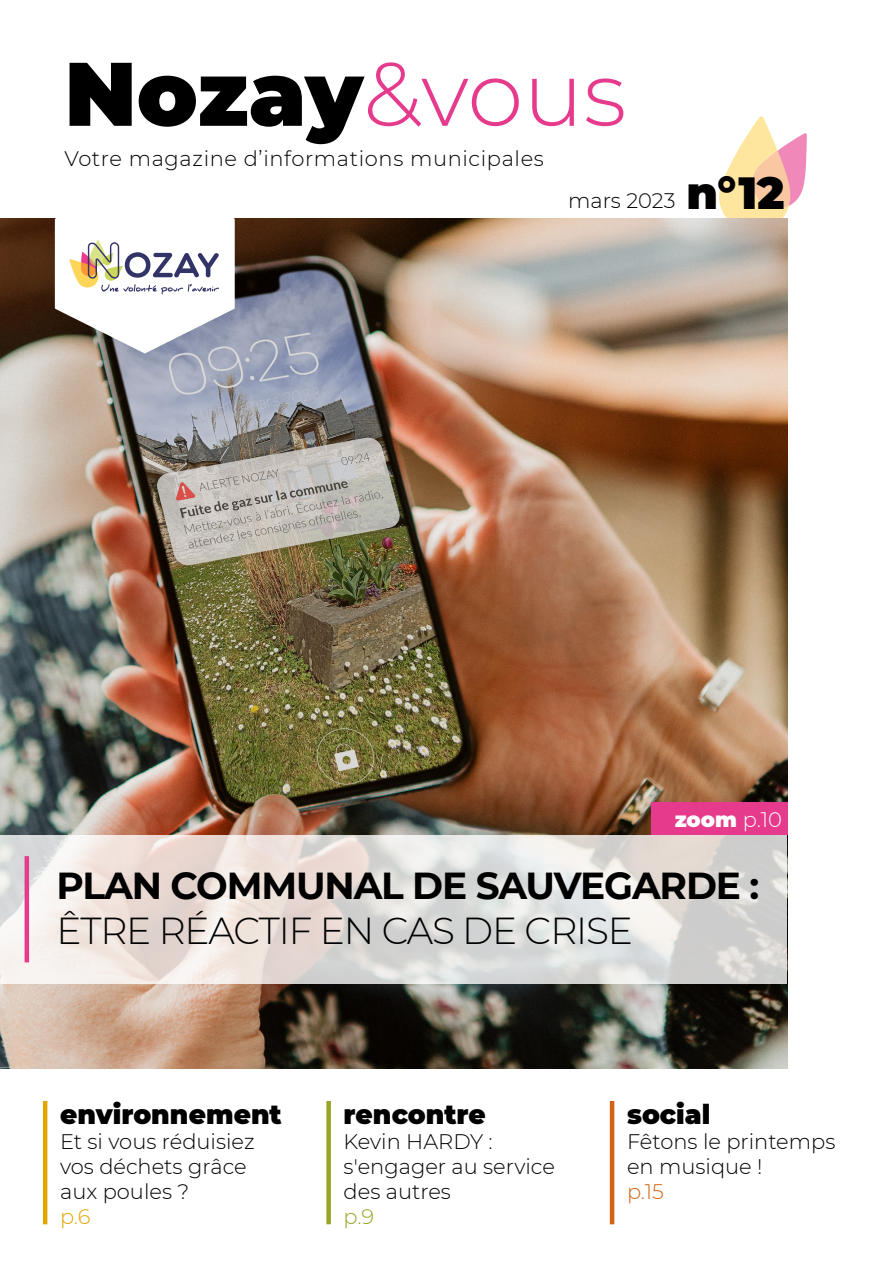
<style>
.page{position:relative;width:893px;height:1263px;background:#fff}
.page>*{position:absolute;margin:0;border:0;box-sizing:border-box;transform-origin:0 0}
.t1{font:900 90px "Montserrat";letter-spacing:-.005em;color:#000}
.t2{font:700 37.5px "Montserrat";letter-spacing:-.03em;color:#000}
.t3{font:300 37.5px "Montserrat";letter-spacing:-.03em;color:#000}
.t4{font:900 27px "Montserrat";color:#000}
.t5{font:300 21px/25.2px "Montserrat";color:#000}
.t6{font:300 21px "Montserrat";letter-spacing:.03em;color:#000}
.t7{font:900 21px "Montserrat";color:#fff}
.t8{font:300 21px "Montserrat";color:#d36414}
.t9{font:300 21px "Montserrat";color:#dfa801}
.t10{font:300 21px "Montserrat";color:#99a527}
.s1{font-weight:300;color:#e63b8d}
.s2{font-weight:900;font-size:45px}
.s3{font-weight:300}
</style>
<div class="page">
<svg style="left:717px;top:116px;width:90px;height:117px"></svg>
<img style="left:0;top:219px;width:787px;height:850px">
<div style="left:326px;top:1101px;width:5px;height:123px;background:#99a527"></div>
<hr style="left:610px;top:1101px;width:4px;height:123px;background:#d36414">
<svg style="left:55px;top:218px;width:180px;height:135px"></svg>
<svg style="left:0;top:835px;width:787px;height:149px;background:#e4dfdc"></svg>
<hr style="left:25px;top:856px;width:4px;height:106px;background:#e63b8d">
<hr style="left:43px;top:1101px;width:4px;height:123px;background:#dfa801">
<div style="left:651px;top:802px;width:136px;height:33px;background:#e63b8d"></div>
<h1 class="t1" style="left:64px;top:26px;width:563px">Nozay<span class="s1">&amp;vous</span></h1>
<p class="t6" style="left:64px;top:144px;width:481px">Votre magazine d’informations municipales</p>
<p class="t5" style="left:568px;top:188px;width:218px">mars 2023 <span class="s2">n°12</span></p>
<p class="t7" style="left:675px;top:803px;width:109px">zoom <span class="s3">p.10</span></p>
<h2 class="t2" style="left:56px;top:858px;width:704px">PLAN COMMUNAL DE SAUVEGARDE :</h2>
<h2 class="t3" style="left:56px;top:905px;width:578px">ÊTRE RÉACTIF EN CAS DE CRISE</h2>
<p class="t4" style="left:60px;top:1093px;width:223px">environnement</p>
<p class="t5" style="left:60px;top:1128px;width:196px">Et si vous réduisiez vos déchets grâce aux poules ?</p>
<p class="t9" style="left:60px;top:1202px;width:32px">p.6</p>
<p class="t4" style="left:344px;top:1093px;width:144px">rencontre</p>
<p class="t5" style="left:344px;top:1128px;width:213px">Kevin HARDY : s'engager au service des autres</p>
<p class="t10" style="left:344px;top:1202px;width:32px">p.9</p>
<p class="t4" style="left:627px;top:1093px;width:85px">social</p>
<p class="t5" style="left:627px;top:1128px;width:210px">Fêtons le printemps en musique !</p>
<p class="t8" style="left:627px;top:1177px;width:38px">p.15</p>
</div>
